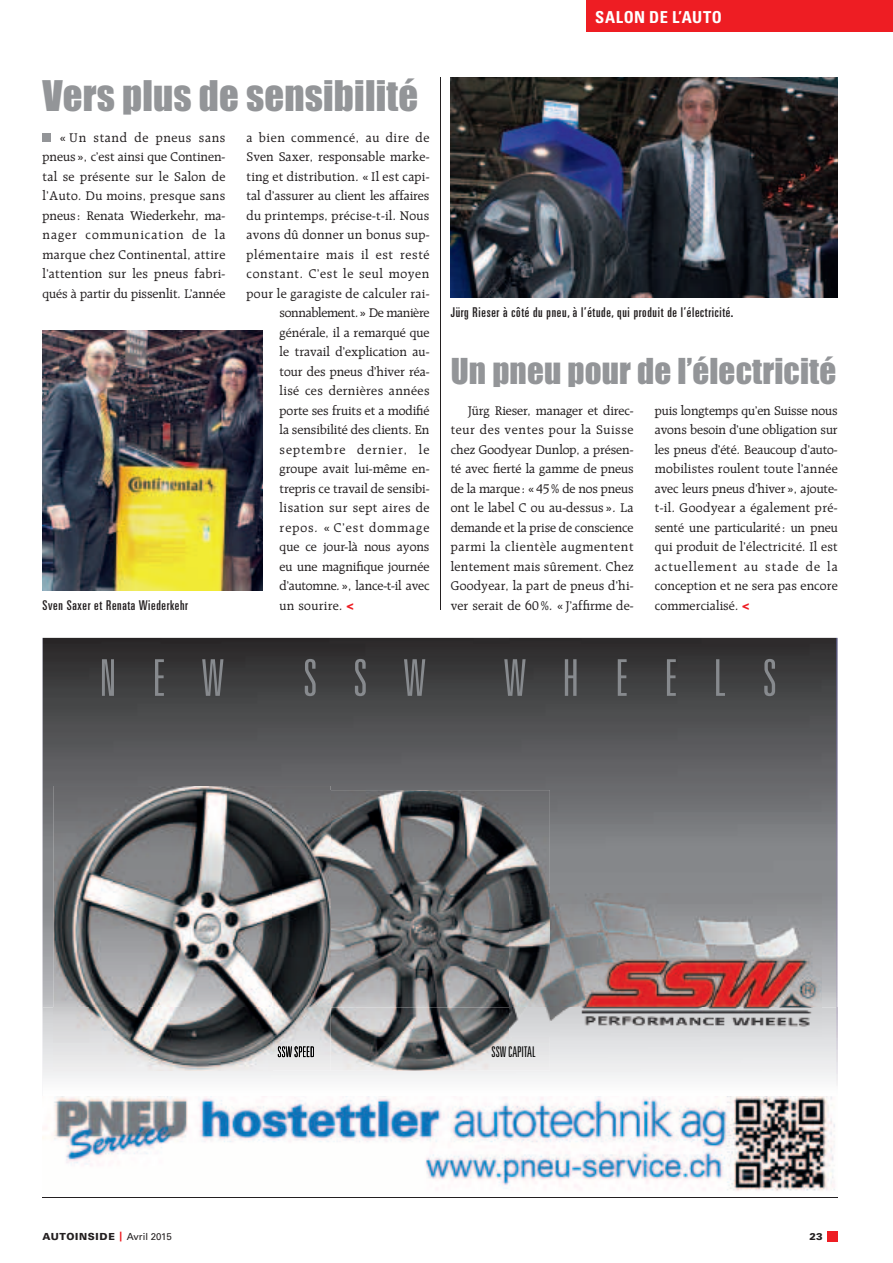
<style>
.page{position:relative;width:893px;height:1263px;background:#fff}
.page>*{position:absolute;margin:0;border:0;box-sizing:border-box;transform-origin:0 0}
.t1{font:300 ultra-condensed 50.7px "Univers";letter-spacing:.71em;color:#878a8e}
.t2{font:39px "Impact MT Std";letter-spacing:.005em;color:#939598}
.t3{font:33px "Impact MT Std";letter-spacing:.005em;color:#939598}
.t4{font:700 condensed 16.5px "Univers LT Std";letter-spacing:.035em;color:#fff}
.t5{font:300 ultra-condensed 14.7px "Univers";color:#000}
.t6{font:13.5px/19.5px "Raleigh LT Std";letter-spacing:.01em;color:#231f20;text-align:justify}
.t7{font:ultra-condensed 13.5px "Univers LT Std";letter-spacing:.05em;color:#231f20}
.t8{font:13.5px "Raleigh LT Std";letter-spacing:.05em;color:#231f20}
.t9{font:13.5px "Raleigh LT Std";letter-spacing:.075em;color:#231f20}
.t10{font:13.5px "Raleigh LT Std";letter-spacing:-.01em;color:#231f20}
.t11{font:13.5px "Raleigh LT Std";letter-spacing:-.02em;color:#231f20}
.t12{font:13.5px "Raleigh LT Std";letter-spacing:.03em;color:#231f20}
.t13{font:13.5px "Raleigh LT Std";letter-spacing:.04em;color:#231f20}
.t14{font:900 9.75px "Univers LT Std";letter-spacing:.07em;color:#231f20}
.s1{font-family:"Impact MT Std";color:#ee1d23}
.s2{color:#ee1d23}
.s3{font-weight:400}
</style>
<div class="page">
<svg style="left:43px;top:638px;width:794px;height:369px;background:#565759"></svg>
<img style="left:550px;top:893px;width:272px;height:114px">
<img style="left:43px;top:1007px;width:794px;height:184px">
<img style="left:331px;top:790px;width:219px;height:217px">
<img style="left:54px;top:1007px;width:496px;height:63px">
<img style="left:54px;top:786px;width:277px;height:221px">
<img style="left:273px;top:1007px;width:58px;height:63px">
<img style="left:278px;top:1046px;width:36px;height:11px">
<div style="left:43px;top:133px;width:8px;height:9px;background:#939598"></div>
<hr style="left:440px;top:77px;width:1px;height:533px;background:#231f20">
<img style="left:43px;top:331px;width:220px;height:259px">
<img style="left:451px;top:77px;width:387px;height:221px">
<hr style="left:43px;top:1197px;width:795px;height:1px;background:#231f20">
<div style="left:587px;top:0;width:306px;height:32px;background:#ee1d23"></div>
<div style="left:827px;top:1231px;width:11px;height:11px;background:#ee1d23"></div>
<p class="t4" style="left:595px;top:7px;width:128px">SALON DE L’AUTO</p>
<h2 class="t2" style="left:43px;top:70px;width:377px">Vers plus de sensibilité</h2>
<p class="t6" style="left:43px;top:128px;width:184px;text-indent:17px">« Un stand de pneus sans pneus », c’est ainsi que Continen&shy;tal se présente sur le Salon de l’Auto. Du moins, presque sans pneus : Renata Wiederkehr, ma&shy;nager communication de la marque chez Continental, attire l’attention sur les pneus fabri&shy;qués à partir du pissenlit. L’année</p>
<p class="t7" style="left:43px;top:597px;width:147px">Sven Saxer et Renata Wiederkehr</p>
<p class="t8" style="left:247px;top:130px;width:184px">a bien commencé, au dire de</p>
<p class="t6" style="left:247px;top:147px;width:184px">Sven Saxer, responsable marke-</p>
<p class="t6" style="left:247px;top:167px;width:184px">ting et distribution. « Il est capi-</p>
<p class="t6" style="left:247px;top:186px;width:184px">tal d’assurer au client les affaires</p>
<p class="t6" style="left:247px;top:206px;width:184px">du printemps, précise-t-il. Nous</p>
<p class="t6" style="left:247px;top:225px;width:184px">avons dû donner un bonus sup-</p>
<p class="t8" style="left:247px;top:247px;width:184px">plémentaire mais il est resté</p>
<p class="t8" style="left:247px;top:266px;width:184px">constant. C’est le seul moyen</p>
<p class="t6" style="left:247px;top:284px;width:184px">pour le garagiste de calculer rai-</p>
<p class="t11" style="left:280px;top:305px;width:151px">sonnablement. » De manière</p>
<p class="t6" style="left:280px;top:323px;width:151px">générale, il a remarqué que</p>
<p class="t6" style="left:280px;top:342px;width:151px">le travail d’explication au-</p>
<p class="t6" style="left:280px;top:361px;width:151px">tour des pneus d’hiver réa-</p>
<p class="t12" style="left:280px;top:383px;width:151px">lisé ces dernières années</p>
<p class="t6" style="left:280px;top:400px;width:151px">porte ses fruits et a modifié</p>
<p class="t6" style="left:280px;top:420px;width:151px">la sensibilité des clients. En</p>
<p class="t9" style="left:280px;top:442px;width:151px">septembre dernier, le</p>
<p class="t6" style="left:280px;top:459px;width:151px">groupe avait lui-même en-</p>
<p class="t6" style="left:280px;top:478px;width:151px">trepris ce travail de sensibi-</p>
<p class="t13" style="left:280px;top:500px;width:151px">lisation sur sept aires de</p>
<p class="t9" style="left:280px;top:520px;width:151px">repos. « C’est dommage</p>
<p class="t6" style="left:280px;top:537px;width:151px">que ce jour-là nous ayons</p>
<p class="t6" style="left:280px;top:556px;width:151px">eu une magnifique journée</p>
<p class="t10" style="left:280px;top:578px;width:151px">d’automne. », lance-t-il avec</p>
<p class="t6" style="left:280px;top:595px;width:76px">un sourire. <span class="s1">&lt;</span></p>
<p class="t7" style="left:451px;top:305px;width:284px">Jürg Rieser à côté du pneu, à l’étude, qui produit de l’électricité.</p>
<h3 class="t3" style="left:451px;top:350px;width:387px">Un pneu pour de l’électricité</h3>
<p class="t6" style="left:451px;top:401px;width:184px;text-indent:17px">Jürg Rieser, manager et direc&shy;teur des ventes pour la Suisse chez Goodyear Dunlop, a présen&shy;té avec fierté la gamme de pneus de la marque : « 45 % de nos pneus ont le label C ou au-dessus ». La demande et la prise de conscience parmi la clientèle augmentent lentement mais sûrement. Chez Goodyear, la part de pneus d’hi&shy;ver serait de 60 %. « J’affirme de-</p>
<p class="t6" style="left:655px;top:400px;width:184px">puis longtemps qu’en Suisse nous avons besoin d’une obligation sur les pneus d’été. Beaucoup d’auto&shy;mobilistes roulent toute l’année avec leurs pneus d’hiver », ajoute&shy;t-il. Goodyear a également pré&shy;senté une particularité : un pneu qui produit de l’électricité. Il est actuellement au stade de la conception et ne sera pas encore commercialisé. <span class="s1">&lt;</span></p>
<h1 class="t1" style="left:99px;top:651px;width:126px">NEW</h1>
<h1 class="t1" style="left:303px;top:651px;width:124px">SSW</h1>
<h1 class="t1" style="left:504px;top:651px;width:275px">WHEELS</h1>
<p class="t5" style="left:492px;top:1044px;width:46px">SSW CAPITAL</p>
<p class="t14" style="left:43px;top:1230px;width:131px">AUTOINSIDE <span class="s2">|</span> <span class="s3">Avril 2015</span></p>
<p class="t14" style="left:809px;top:1230px;width:15px">23</p>
</div>
